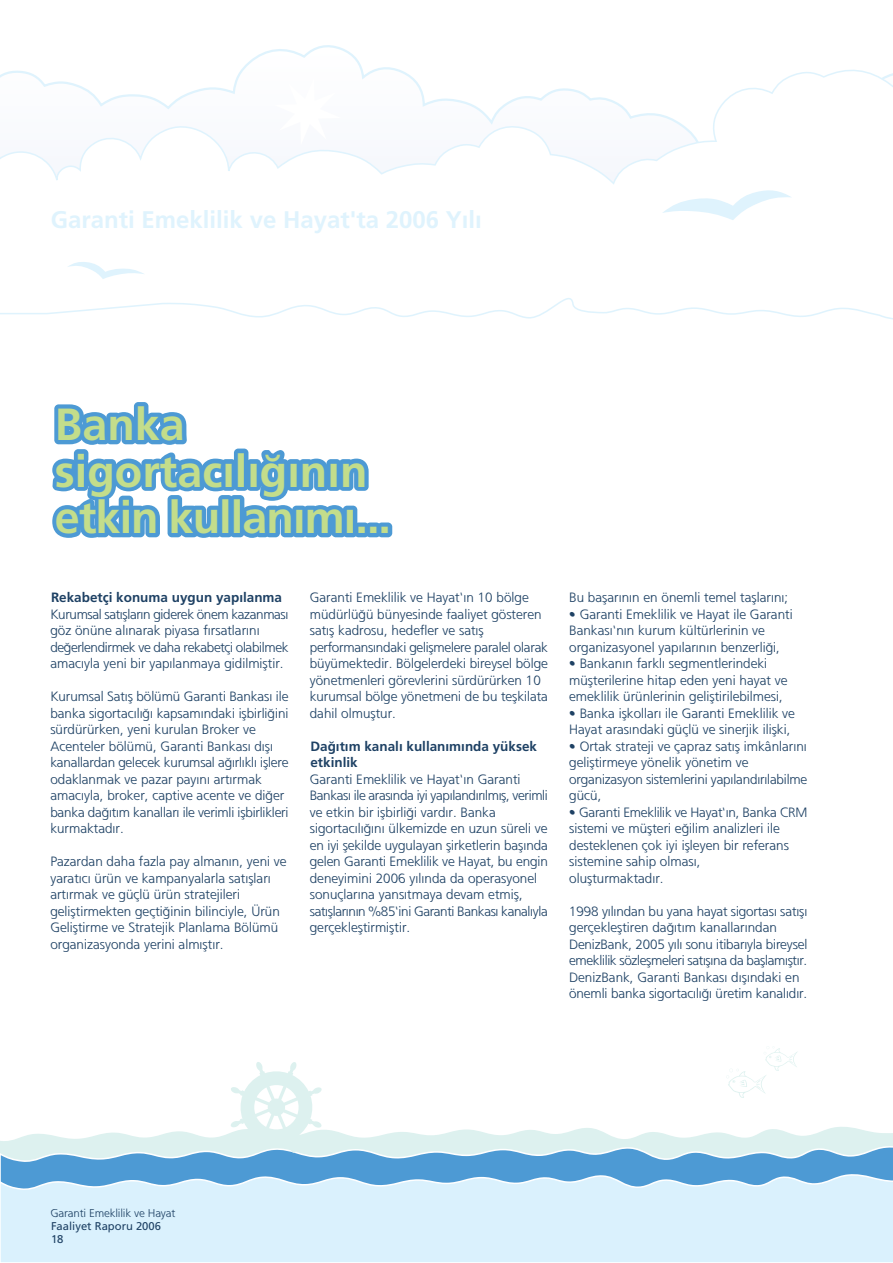
<style>
.page{position:relative;width:893px;height:1263px;background:#fff}
.page>*{position:absolute;margin:0;border:0;box-sizing:border-box;transform-origin:0 0}
.t1{font:700 45px/46.5px "Frutiger";color:#c3dd8b}
.t2{font:700 24px "Frutiger";color:#dff3fd}
.t3{font:300 13.5px/16.5px "Frutiger";color:#1e4164}
.t4{font:300 13.5px/16.5px "Frutiger";letter-spacing:-.025em;color:#1e4164}
.t5{font:700 13.5px/16.5px "Frutiger";color:#1e4164}
.t6{font:300 11.25px "Frutiger";color:#1e4164}
.t7{font:11.25px/12.8px "Frutiger Roman";color:#1e4164}
</style>
<div class="page">
<svg style="left:1px;top:46px;width:892px;height:99px"></svg>
<svg style="left:663px;top:190px;width:128px;height:30px"></svg>
<svg style="left:68px;top:262px;width:76px;height:17px"></svg>
<svg style="left:29px;top:1127px;width:864px;height:8px"></svg>
<svg style="left:0;top:1135px;width:893px;height:28px;background:#b3d7e7"></svg>
<svg style="left:0;top:1163px;width:893px;height:99px;background:#c0e1f5"></svg>
<svg style="left:230px;top:1062px;width:92px;height:91px"></svg>
<svg style="left:726px;top:1048px;width:71px;height:50px"></svg>
<div style="left:218px;top:495px;width:15px;height:42px;background:#4d9ad4;border-radius:4px"></div>
<div style="left:230px;top:495px;width:14px;height:42px;background:#4d9ad4;border-radius:4px"></div>
<div style="left:366px;top:523px;width:15px;height:14px;background:#4d9ad4;border-radius:4px"></div>
<div style="left:377px;top:523px;width:15px;height:14px;background:#4d9ad4;border-radius:4px"></div>
<div style="left:221px;top:459px;width:15px;height:32px;background:#4d9ad4;border-radius:4px"></div>
<div style="left:234px;top:449px;width:14px;height:42px;background:#4d9ad4;border-radius:4px"></div>
<svg style="left:240px;top:450px;width:129px;height:88px"></svg>
<svg style="left:52px;top:402px;width:174px;height:136px"></svg>
<h2 class="t2" style="left:51px;top:210px;width:432px">Garanti Emeklilik ve Hayat'ta 2006 Y›l›</h2>
<h1 class="t1" style="left:55px;top:405px;width:338px">Banka sigortac›l›¤›n›n etkin kullan›m›...</h1>
<p class="t5" style="left:51px;top:591px;width:233px">Rekabetçi konuma uygun yap›lanma</p>
<p class="t4" style="left:51px;top:607px;width:240px">Kurumsal sat›fllar›n giderek önem kazanmas› göz önüne al›narak piyasa f›rsatlar›n› de¤erlendirmek ve daha rekabetçi olabilmek amac›yla yeni bir yap›lanmaya gidilmifltir.</p>
<p class="t3" style="left:51px;top:690px;width:240px">Kurumsal Sat›fl bölümü Garanti Bankas› ile banka sigortac›l›¤› kapsam›ndaki iflbirli¤ini sürdürürken, yeni kurulan Broker ve Acenteler bölümü, Garanti Bankas› d›fl› kanallardan gelecek kurumsal a¤›rl›kl› ifllere odaklanmak ve pazar pay›n› art›rmak amac›yla, broker, captive acente ve di¤er banka da¤›t›m kanallar› ile verimli iflbirlikleri kurmaktad›r.</p>
<p class="t3" style="left:51px;top:855px;width:238px">Pazardan daha fazla pay alman›n, yeni ve yarat›c› ürün ve kampanyalarla sat›fllar› art›rmak ve güçlü ürün stratejileri gelifltirmekten geçti¤inin bilinciyle, Ürün Gelifltirme ve Stratejik Planlama Bölümü organizasyonda yerini alm›flt›r.</p>
<p class="t3" style="left:310px;top:591px;width:240px">Garanti Emeklilik ve Hayat'›n 10 bölge müdürlü¤ü bünyesinde faaliyet gösteren sat›fl kadrosu, hedefler ve sat›fl performans›ndaki geliflmelere paralel olarak büyümektedir. Bölgelerdeki bireysel bölge yönetmenleri görevlerini sürdürürken 10 kurumsal bölge yönetmeni de bu teflkilata dahil olmufltur.</p>
<p class="t5" style="left:310px;top:739px;width:228px">Da¤›t›m kanal› kullan›m›nda yüksek etkinlik</p>
<p class="t3" style="left:310px;top:772px;width:240px">Garanti Emeklilik ve Hayat'›n Garanti Bankas› ile aras›nda iyi yap›land›r›lm›fl, verimli ve etkin bir iflbirli¤i vard›r. Banka sigortac›l›¤›n› ülkemizde en uzun süreli ve en iyi flekilde uygulayan flirketlerin bafl›nda gelen Garanti Emeklilik ve Hayat, bu engin deneyimini 2006 y›l›nda da operasyonel sonuçlar›na yans›tmaya devam etmifl, sat›fllar›n›n %85'ini Garanti Bankas› kanal›yla gerçeklefltirmifltir.</p>
<p class="t3" style="left:570px;top:591px;width:221px">Bu baflar›n›n en önemli temel tafllar›n›;</p>
<p class="t3" style="left:570px;top:607px;width:225px">• Garanti Emeklilik ve Hayat ile Garanti<br>Bankas›'n›n kurum kültürlerinin ve organizasyonel yap›lar›n›n benzerli¤i,</p>
<p class="t3" style="left:570px;top:657px;width:220px">• Bankan›n farkl› segmentlerindeki müflterilerine hitap eden yeni hayat ve emeklilik ürünlerinin gelifltirilebilmesi,</p>
<p class="t3" style="left:570px;top:706px;width:227px">• Banka iflkollar› ile Garanti Emeklilik ve<br>Hayat aras›ndaki güçlü ve sinerjik iliflki,</p>
<p class="t3" style="left:570px;top:739px;width:240px">• Ortak strateji ve çapraz sat›fl imkânlar›n› gelifltirmeye yönelik yönetim ve organizasyon sistemlerini yap›land›r›labilme gücü,</p>
<p class="t3" style="left:570px;top:805px;width:240px">• Garanti Emeklilik ve Hayat'›n, Banka CRM sistemi ve müflteri e¤ilim analizleri ile desteklenen çok iyi iflleyen bir referans sistemine sahip olmas›,<br>oluflturmaktad›r.</p>
<p class="t3" style="left:570px;top:904px;width:240px">1998 y›l›ndan bu yana hayat sigortas› sat›fl› gerçeklefltiren da¤›t›m kanallar›ndan DenizBank, 2005 y›l› sonu itibar›yla bireysel emeklilik sözleflmeleri sat›fl›na da bafllam›flt›r.<br>DenizBank, Garanti Bankas› d›fl›ndaki en önemli banka sigortac›l›¤› üretim kanal›d›r.</p>
<p class="t6" style="left:51px;top:1209px;width:126px">Garanti Emeklilik ve Hayat</p>
<p class="t7" style="left:51px;top:1221px;width:112px">Faaliyet Raporu 2006<br>18</p>
</div>
